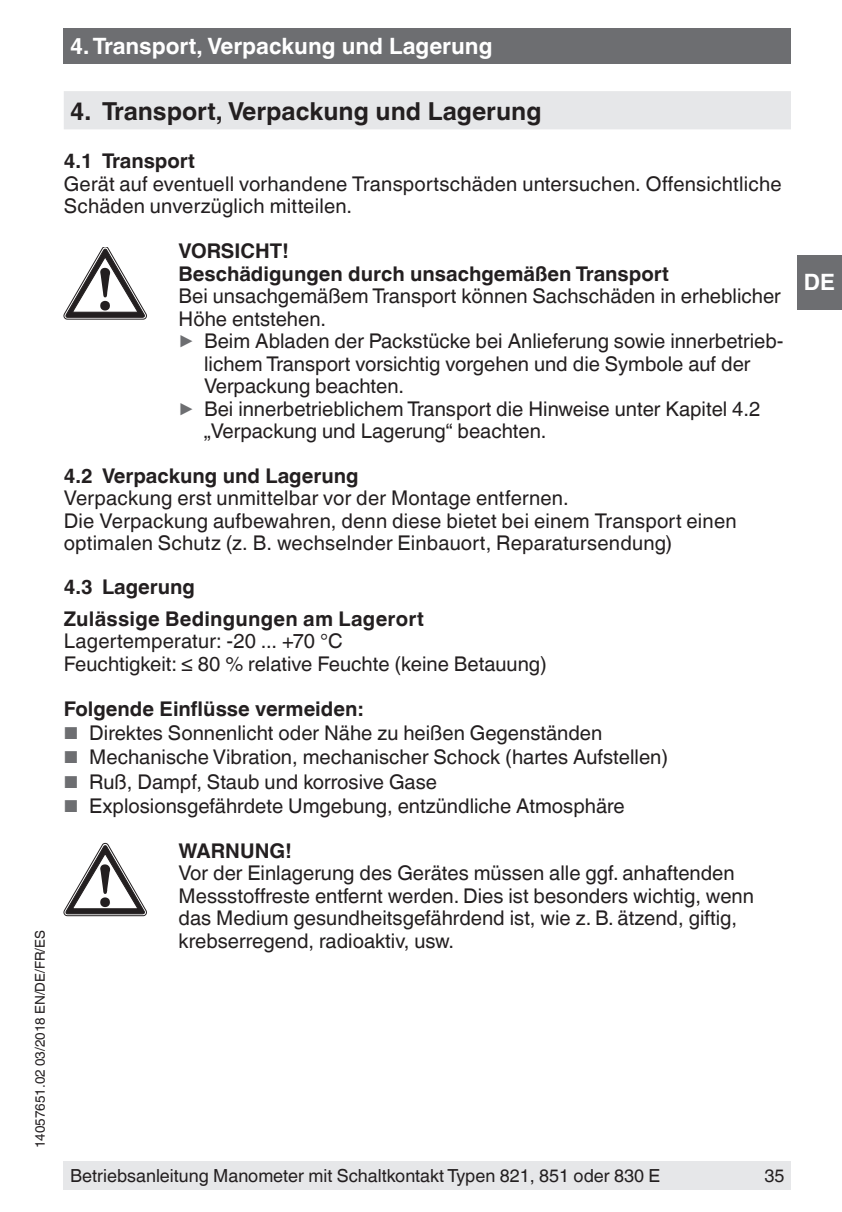
<style>
.page{position:relative;width:842px;height:1212px;background:#fff}
.page>*{position:absolute;margin:0;border:0;box-sizing:border-box;transform-origin:0 0}
.t1{font:700 24.75px "Helvetica World";color:#231f20}
.t2{font:700 22.5px "Helvetica World";color:#fff}
.t3{font:20.25px/22.5px "Helvetica World";color:#231f20}
.t4{font:700 20.25px/22.5px "Helvetica World";color:#231f20}
.t5{font:18px "Helvetica World";color:#231f20}
.t6{font:13.5px "Helvetica World";color:#231f20}
.s1{font-size:20.03px;color:#6d6e71}
.s2{font-size:17.32px;color:#6d6e71}
</style>
<div class="page">
<div style="left:64px;top:29px;width:727px;height:35px;background:#6d6e71"></div>
<div style="left:797px;top:255px;width:45px;height:54px;background:#6d6e71"></div>
<div style="left:64px;top:1161px;width:727px;height:28px;background:#e6e7e9"></div>
<div style="left:64px;top:91px;width:727px;height:38px;background:#e6e7e9"></div>
<svg style="left:64px;top:248px;width:83px;height:71px"></svg>
<svg style="left:64px;top:843px;width:83px;height:73px"></svg>
<p class="t6" style="left:32px;top:1148px;width:220px;rotate:-90deg">14057651.02 03/2018 EN/DE/FR/ES</p>
<p class="t2" style="left:70px;top:37px;width:424px">4. Transport, Verpackung und Lagerung</p>
<p class="t1" style="left:70px;top:101px;width:473px">4. Transport, Verpackung und Lagerung</p>
<p class="t4" style="left:64px;top:152px;width:133px">4.1 Transport</p>
<p class="t3" style="left:64px;top:173px;width:719px">Gerät auf eventuell vorhandene Transportschäden untersuchen. Offensichtliche<br>Schäden unverzüglich mitteilen.</p>
<p class="t4" style="left:179px;top:242px;width:492px">VORSICHT!<br>Beschädigungen durch unsachgemäßen Transport</p>
<p class="t3" style="left:179px;top:287px;width:604px">Bei unsachgemäßem Transport können Sachschäden in erheblicher</p>
<p class="t3" style="left:179px;top:309px;width:149px">Höhe entstehen.</p>
<p class="t3" style="left:179px;top:332px;width:607px"><span class="s1">▶</span> Beim Abladen der Packstücke bei Anlieferung sowie innerbetrieb-</p>
<p class="t3" style="left:204px;top:354px;width:548px">lichem Transport vorsichtig vorgehen und die Symbole auf der</p>
<p class="t3" style="left:204px;top:377px;width:202px">Verpackung beachten.</p>
<p class="t3" style="left:179px;top:399px;width:583px"><span class="s1">▶</span> Bei innerbetrieblichem Transport die Hinweise unter Kapitel 4.2</p>
<p class="t3" style="left:204px;top:420px;width:344px">„Verpackung und Lagerung“ beachten.</p>
<p class="t4" style="left:64px;top:466px;width:296px">4.2 Verpackung und Lagerung</p>
<p class="t3" style="left:64px;top:489px;width:674px">Verpackung erst unmittelbar vor der Montage entfernen.<br>Die Verpackung aufbewahren, denn diese bietet bei einem Transport einen optimalen Schutz (z. B. wechselnder Einbauort, Reparatursendung)</p>
<p class="t4" style="left:64px;top:573px;width:362px;line-height:31.5px">4.3 Lagerung<br>Zulässige Bedingungen am Lagerort</p>
<p class="t3" style="left:64px;top:632px;width:485px">Lagertemperatur: -20 ... +70 °C<br>Feuchtigkeit: ≤ 80 % relative Feuchte (keine Betauung)</p>
<p class="t4" style="left:64px;top:697px;width:301px">Folgende Einflüsse vermeiden:</p>
<p class="t3" style="left:64px;top:723px;width:540px"><span class="s2">■</span> Direktes Sonnenlicht oder Nähe zu heißen Gegenständen</p>
<p class="t3" style="left:64px;top:748px;width:606px"><span class="s2">■</span> Mechanische Vibration, mechanischer Schock (hartes Aufstellen)</p>
<p class="t3" style="left:64px;top:772px;width:375px"><span class="s2">■</span> Ruß, Dampf, Staub und korrosive Gase</p>
<p class="t3" style="left:64px;top:796px;width:562px"><span class="s2">■</span> Explosionsgefährdete Umgebung, entzündliche Atmosphäre</p>
<p class="t4" style="left:179px;top:841px;width:115px">WARNUNG!</p>
<p class="t3" style="left:179px;top:864px;width:577px">Vor der Einlagerung des Gerätes müssen alle ggf. anhaftenden Messstoffreste entfernt werden. Dies ist besonders wichtig, wenn das Medium gesundheitsgefährdend ist, wie z. B. ätzend, giftig, krebserregend, radioaktiv, usw.</p>
<p class="t5" style="left:70px;top:1168px;width:592px">Betriebsanleitung Manometer mit Schaltkontakt Typen 821, 851 oder 830 E</p>
<p class="t5" style="left:764px;top:1168px;width:22px">35</p>
<p class="t2" style="left:804px;top:269px;width:33px">DE</p>
</div>
